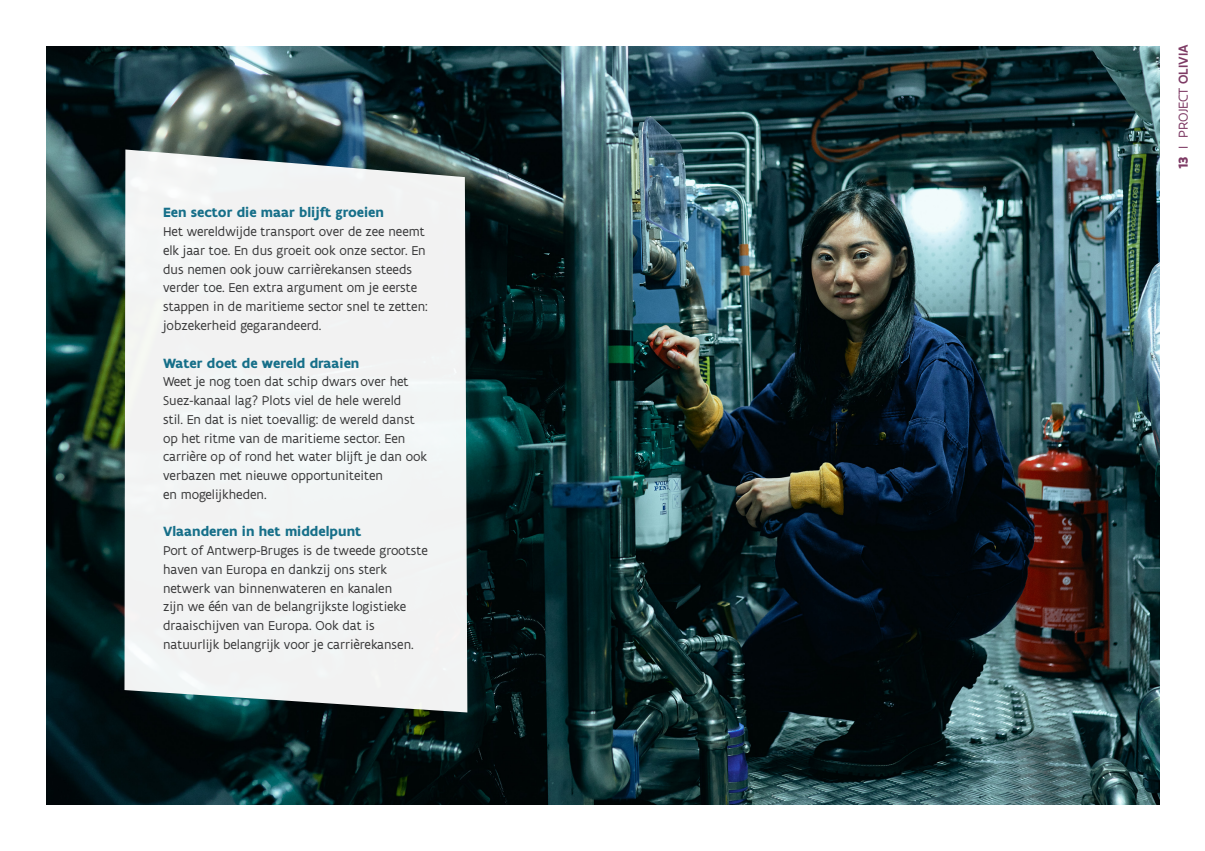
<style>
.page{position:relative;width:1205px;height:851px;background:#fff}
.page>*{position:absolute;margin:0;border:0;box-sizing:border-box;transform-origin:0 0}
.Tussentitel{font:700 14.38px "Flanders Art Sans Pro";color:#166f89}
.t1{font:14px "Flanders Art Sans Pro";letter-spacing:-.01em;color:#7d3a64}
.Body_groot{font:13.75px/18.8px "Flanders Art Sans Pro";color:#383839}
.s1{font-weight:700}
.s2{font-weight:500}
</style>
<div class="page">
<img style="left:46px;top:46px;width:1114px;height:758px">
<div style="left:124px;top:149px;width:343px;height:563px;background:#f2f3f3"></div>
<p class="Tussentitel" style="left:163px;top:204px;width:222px">Een sector die maar blijft groeien</p>
<p class="Body_groot" style="left:163px;top:222px;width:266px">Het wereldwijde transport over de zee neemt elk jaar toe. En dus groeit ook onze sector. En dus nemen ook jouw carrièrekansen steeds verder toe. Een extra argument om je eerste stappen in de maritieme sector snel te zetten: jobzekerheid gegarandeerd.</p>
<p class="Tussentitel" style="left:163px;top:354px;width:198px">Water doet de wereld draaien</p>
<p class="Body_groot" style="left:163px;top:372px;width:265px">Weet je nog toen dat schip dwars over het Suez-kanaal lag? Plots viel de hele wereld<br>stil. En dat is niet toevallig: de wereld danst op het ritme van de maritieme sector. Een carrière op of rond het water blijft je dan ook verbazen met nieuwe opportuniteiten<br>en mogelijkheden.</p>
<p class="Tussentitel" style="left:163px;top:522px;width:200px">Vlaanderen in het middelpunt</p>
<p class="Body_groot" style="left:163px;top:541px;width:266px">Port of Antwerp-Bruges is de tweede grootste haven van Europa en dankzij ons sterk netwerk van binnenwateren en kanalen<br>zijn we één van de belangrijkste logistieke draaischijven van Europa. Ook dat is natuurlijk belangrijk voor je carrièrekansen.</p>
<p class="t1" style="left:1174px;top:169px;width:126px;rotate:-90deg"><span class="s1">13</span> I PROJECT <span class="s2">OLIVIA</span></p>
</div>
